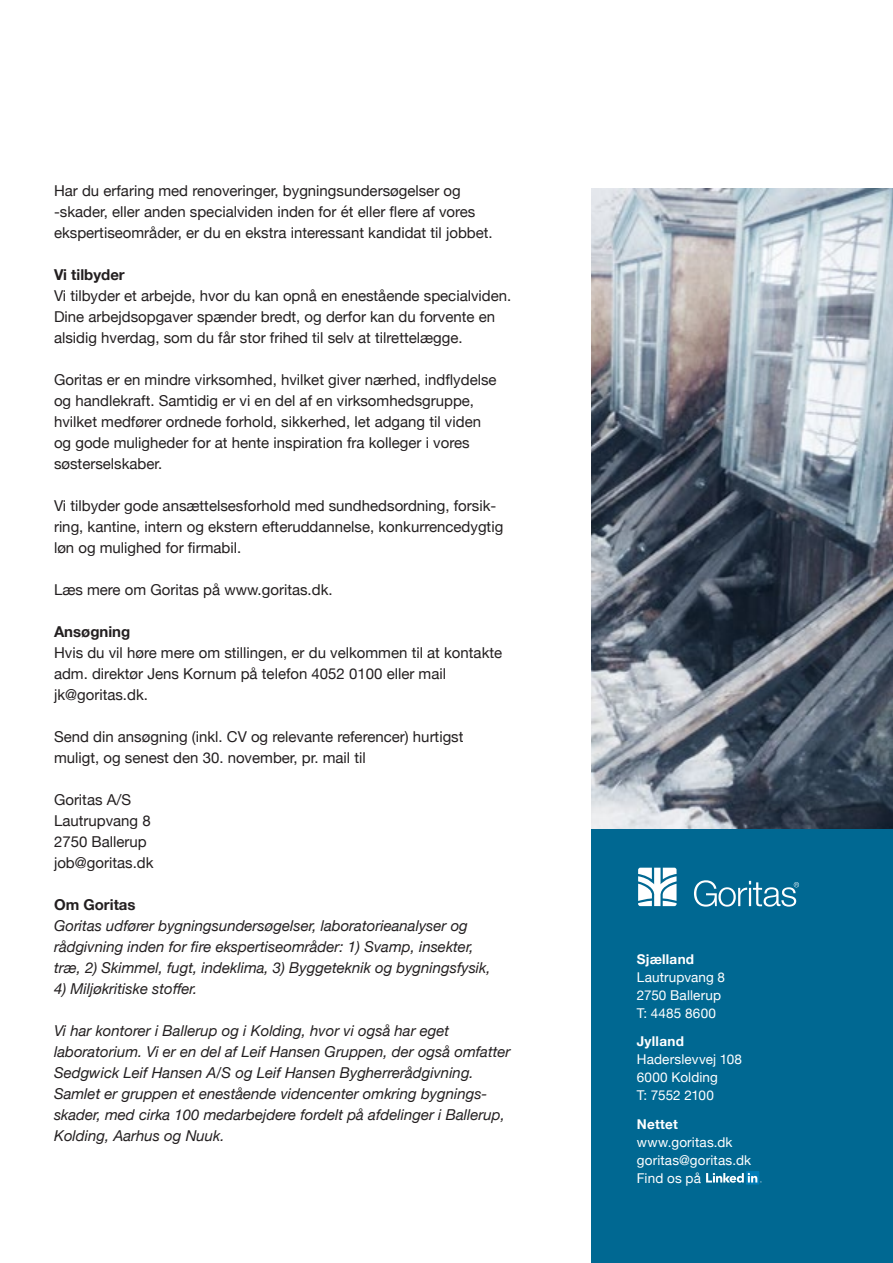
<style>
.page{position:relative;width:893px;height:1263px;background:#fff}
.page>*{position:absolute;margin:0;border:0;box-sizing:border-box;transform-origin:0 0}
.t1{font:15px/21px "Helvetica Neue";color:#231f20}
.t2{font:italic 15px/21px "Helvetica Neue";color:#231f20}
.t3{font:700 15px "Helvetica Neue";color:#231f20}
.t4{font:13.5px/18px "Helvetica Neue";letter-spacing:.01em;color:#fff}
.t5{font:700 13.5px "Helvetica Neue";letter-spacing:.02em;color:#fff}
</style>
<div class="page">
<img style="left:591px;top:189px;width:302px;height:640px">
<div style="left:591px;top:829px;width:302px;height:434px;background:#006892"></div>
<div style="left:746px;top:1171px;width:13px;height:13px;background:#007bb6"></div>
<svg style="left:706px;top:1173px;width:56px;height:10px"></svg>
<svg style="left:694px;top:880px;width:105px;height:27px"></svg>
<svg style="left:638px;top:868px;width:38px;height:38px"></svg>
<p class="t1" style="left:54px;top:181px;width:440px">Har du erfaring med renoveringer, bygningsundersøgelser og -skader, eller anden specialviden inden for ét eller flere af vores ekspertiseområder, er du en ekstra interessant kandidat til jobbet.</p>
<p class="t3" style="left:54px;top:263px;width:72px">Vi tilbyder</p>
<p class="t1" style="left:54px;top:286px;width:459px">Vi tilbyder et arbejde, hvor du kan opnå en enestående specialviden.<br>Dine arbejdsopgaver spænder bredt, og derfor kan du forvente en alsidig hverdag, som du får stor frihed til selv at tilrettelægge.</p>
<p class="t1" style="left:54px;top:370px;width:444px">Goritas er en mindre virksomhed, hvilket giver nærhed, indflydelse og handlekraft. Samtidig er vi en del af en virksomhedsgruppe, hvilket medfører ordnede forhold, sikkerhed, let adgang til viden og gode muligheder for at hente inspiration fra kolleger i vores søsterselskaber.</p>
<p class="t1" style="left:54px;top:496px;width:451px">Vi tilbyder gode ansættelsesforhold med sundhedsordning, forsik&shy;ring, kantine, intern og ekstern efteruddannelse, konkurrencedygtig løn og mulighed for firmabil.</p>
<p class="t1" style="left:54px;top:580px;width:280px">Læs mere om Goritas på www.goritas.dk.</p>
<p class="t3" style="left:54px;top:620px;width:78px">Ansøgning</p>
<p class="t1" style="left:54px;top:643px;width:450px">Hvis du vil høre mere om stillingen, er du velkommen til at kontakte adm. direktør Jens Kornum på telefon 4052 0100 eller mail jk@goritas.dk.</p>
<p class="t1" style="left:54px;top:727px;width:411px">Send din ansøgning (inkl. CV og relevante referencer) hurtigst muligt, og senest den 30. november, pr. mail til</p>
<p class="t1" style="left:54px;top:790px;width:101px">Goritas A/S<br>Lautrupvang 8<br>2750 Ballerup job@goritas.dk</p>
<p class="t3" style="left:54px;top:893px;width:83px">Om Goritas</p>
<p class="t2" style="left:54px;top:916px;width:438px">Goritas udfører bygningsundersøgelser, laboratorieanalyser og -rådgivning inden for fire ekspertiseområder: 1) Svamp, insekter, træ, 2) Skimmel, fugt, indeklima, 3) Byggeteknik og bygningsfysik,</p>
<p class="t2" style="left:54px;top:979px;width:145px">4) Miljøkritiske stoffer.</p>
<p class="t2" style="left:54px;top:1021px;width:458px">Vi har kontorer i Ballerup og i Kolding, hvor vi også har eget -laboratorium. Vi er en del af Leif Hansen Gruppen, der også omfatter Sedgwick Leif Hansen A/S og Leif Hansen Bygherrerådgivning.<br>Samlet er gruppen et enestående videncenter omkring bygnings&shy;skader, med cirka 100 medarbej-dere fordelt på afdelinger i Ballerup, Kolding, Aarhus og Nuuk.</p>
<p class="t5" style="left:637px;top:948px;width:59px">Sjælland</p>
<p class="t4" style="left:637px;top:968px;width:90px">Lautrupvang 8<br>2750 Ballerup<br>T: 4485 8600</p>
<p class="t5" style="left:637px;top:1031px;width:49px">Jylland</p>
<p class="t4" style="left:637px;top:1051px;width:107px">Haderslevvej 108<br>6000 Kolding<br>T: 7552 2100</p>
<p class="t5" style="left:637px;top:1113px;width:43px">Nettet</p>
<p class="t4" style="left:637px;top:1133px;width:116px">www.goritas.dk goritas@goritas.dk<br>Find os på</p>
</div>
